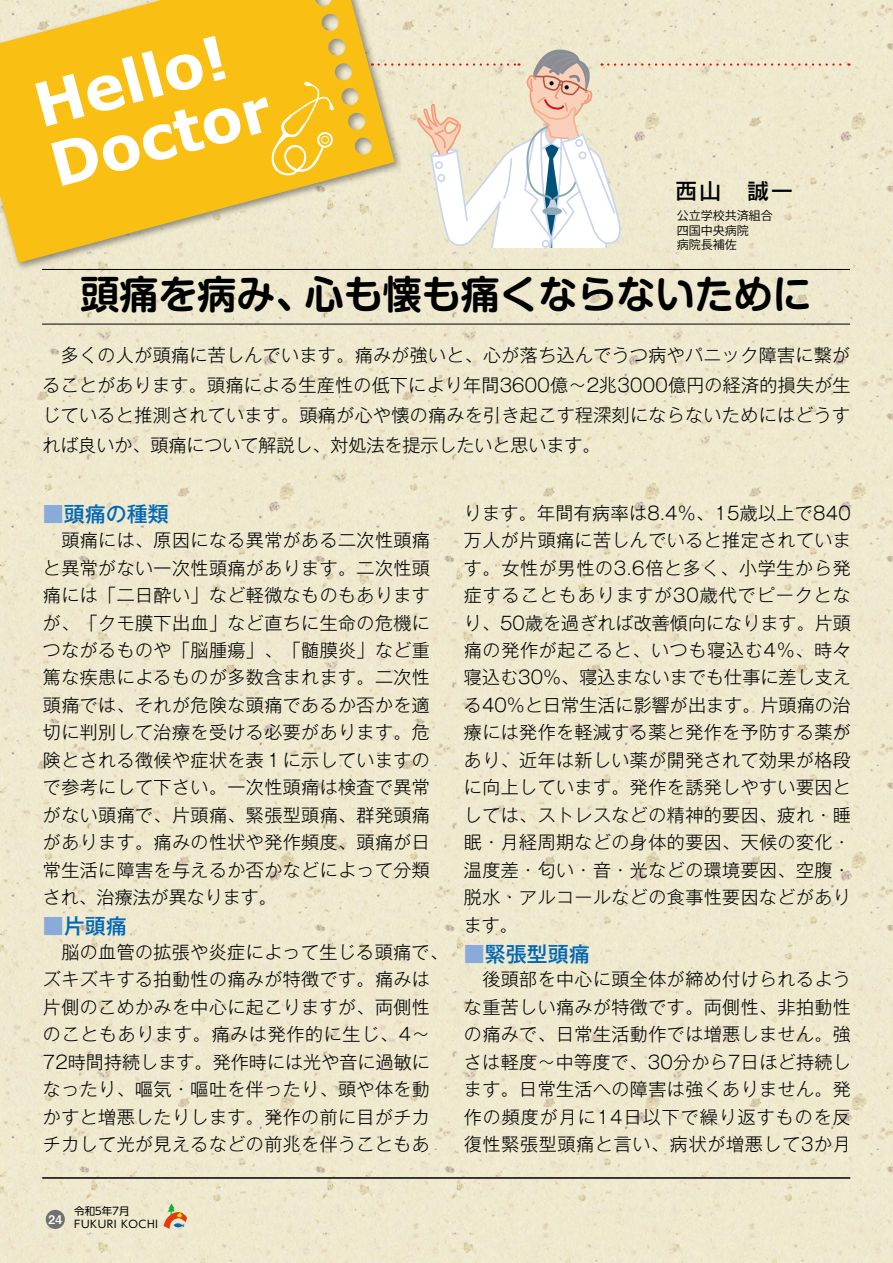
<style>
.page{position:relative;width:893px;height:1263px;background:#efe9ce}
.page>*{position:absolute;margin:0;border:0;box-sizing:border-box;transform-origin:0 0}
.t1{font:700 60.3px/61.7px "Verdana";color:#fff}
.t2{font:700 39px "Shin M Go Pro De";color:#000}
.t3{font:500 21px "Gothic MB101 Pro";color:#0068b7}
.t4{font:500 21px "Shin Go Pro";color:#000}
.t5{font:300 18px/27.5px "Gothic MB101 Pro";letter-spacing:.025em;color:#000;text-align:justify}
.t6{font:12px/14.4px "Koz Go Pro";color:#000}
.t7{font:12px "Midashi Go Pro MB31";color:#fff}
.t8{font:10.5px/12.8px "UD Shin Go Pro";letter-spacing:.05em;color:#000}
.s1{color:#88abda}
</style>
<div class="page">
<hr style="left:42px;top:269px;width:808px;height:1px;background:#000">
<hr style="left:42px;top:324px;width:808px;height:1px;background:#000">
<img style="left:0;top:0;width:406px;height:274px">
<svg style="left:0;top:0;width:394px;height:263px;background:#f4c742"></svg>
<svg style="left:270px;top:81px;width:64px;height:96px;background:#fac731"></svg>
<hr style="left:42px;top:1177px;width:808px;height:1px;background:#000">
<svg style="left:164px;top:1203px;width:23px;height:26px"></svg>
<div style="left:46px;top:1210px;width:19px;height:19px;background:#727171;border-radius:50%"></div>
<svg style="left:379px;top:46px;width:470px;height:202px;background:#ece5cf"></svg>
<h1 class="t1" style="left:28px;top:77px;width:227px;rotate:-15deg">Hello!<br>Doctor</h1>
<p class="t4" style="left:676px;top:174px;width:118px">西山　誠一</p>
<p class="t6" style="left:677px;top:209px;width:97px">公立学校共済組合四国中央病院<br>病院長補佐</p>
<h2 class="t2" style="left:81px;top:262px;width:733px">頭痛を病み、心も懐も痛くならないために</h2>
<p class="t5" style="left:43px;top:338px;width:810px;line-height:30px">　多くの人が頭痛に苦しんでいます。痛みが強いと、心が落ち込んでうつ病やパニック障害に繋がることがあります。頭痛による生産性の低下により年間3600億～2兆3000億円の経済的損失が生じていると推測されています。頭痛が心や懐の痛みを引き起こす程深刻にならないためにはどうすれば良いか、頭痛について解説し、対処法を提示したいと思います。</p>
<p class="t3" style="left:43px;top:497px;width:127px"><span class="s1">■</span>頭痛の種類</p>
<p class="t5" style="left:43px;top:524px;width:388px">　頭痛には、原因になる異常がある二次性頭痛と異常がない一次性頭痛があります。二次性頭痛には「二日酔い」など軽微なものもありますが、「クモ膜下出血」など直ちに生命の危機につながるものや「脳腫瘍」、「髄膜炎」など重篤な疾患によるものが多数含まれます。二次性頭痛では、それが危険な頭痛であるか否かを適切に判別して治療を受ける必要があります。危険とされる徴候や症状を表１に示していますので参考にして下さい。一次性頭痛は検査で異常がない頭痛で、片頭痛、緊張型頭痛、群発頭痛があります。痛みの性状や発作頻度、頭痛が日常生活に障害を与えるか否かなどによって分類され、治療法が異なります。</p>
<p class="t3" style="left:43px;top:909px;width:85px"><span class="s1">■</span>片頭痛</p>
<p class="t5" style="left:43px;top:936px;width:407px;text-align:left">　脳の血管の拡張や炎症によって生じる頭痛で、ズキズキする拍動性の痛みが特徴です。痛みは片側のこめかみを中心に起こりますが、両側性のこともあります。痛みは発作的に生じ、4～<br>72時間持続します。発作時には光や音に過敏になったり、嘔気・嘔吐を伴ったり、頭や体を動かすと増悪したりします。発作の前に目がチカチカして光が見えるなどの前兆を伴うこともあ</p>
<p class="t7" style="left:48px;top:1210px;width:15px">24</p>
<p class="t8" style="left:74px;top:1204px;width:85px">令和５年7月<br>FUKURI KOCHI</p>
<p class="t5" style="left:464px;top:497px;width:388px">ります。年間有病率は8.4％、15歳以上で840万人が片頭痛に苦しんでいると推定されています。女性が男性の3.6倍と多く、小学生から発症することもありますが30歳代でピークとなり、50歳を過ぎれば改善傾向になります。片頭痛の発作が起こると、いつも寝込む4％、時々寝込む30％、寝込まないまでも仕事に差し支える40％と日常生活に影響が出ます。片頭痛の治療には発作を軽減する薬と発作を予防する薬があり、近年は新しい薬が開発されて効果が格段に向上しています。発作を誘発しやすい要因としては、ストレスなどの精神的要因、疲れ・睡眠・月経周期などの身体的要因、天候の変化・温度差・匂い・音・光などの環境要因、空腹・脱水・アルコールなどの食事性要因などがあります。</p>
<p class="t3" style="left:464px;top:936px;width:127px"><span class="s1">■</span>緊張型頭痛</p>
<p class="t5" style="left:464px;top:963px;width:388px">　後頭部を中心に頭全体が締め付けられるような重苦しい痛みが特徴です。両側性、非拍動性の痛みで、日常生活動作では増悪しません。強さは軽度～中等度で、30分から7日ほど持続します。日常生活への障害は強くありません。発作の頻度が月に14日以下で繰り返すものを反復性緊張型頭痛と言い、病状が増悪して3か月</p>
</div>
